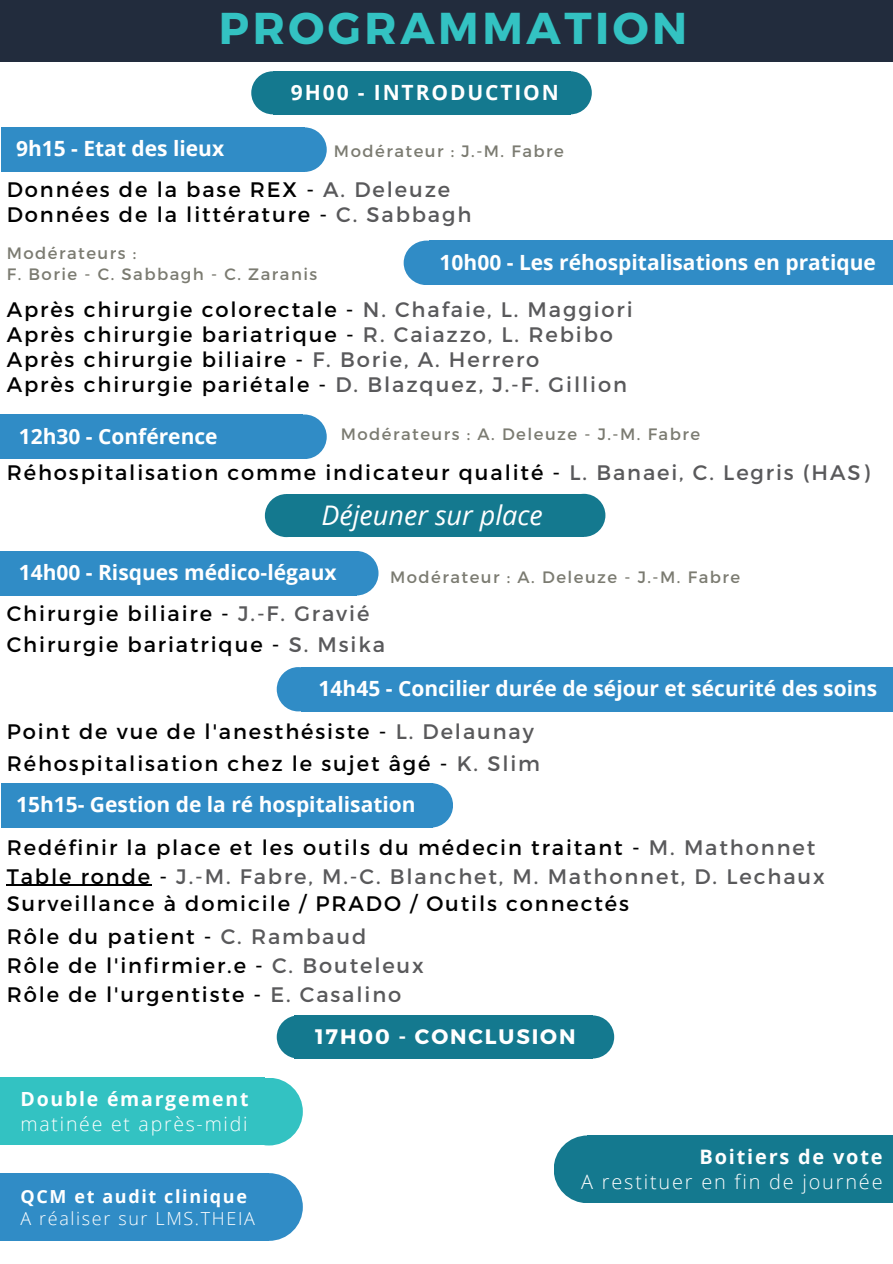
<style>
.page{position:relative;width:893px;height:1264px;background:#fff}
.page>*{position:absolute;margin:0;border:0;box-sizing:border-box;transform-origin:0 0}
.t1{font:700 44.55px "Montserrat";letter-spacing:.08em;color:#33c2c2}
.t2{font:italic 27px "Open Sans";color:#fff}
.t3{font:21px "Montserrat";letter-spacing:.09em;color:#000}
.t4{font:700 21px "Open Sans";color:#fff}
.t5{font:21px "Montserrat";letter-spacing:.09em;color:#59595b}
.t6{font:700 21px "Open Sans";letter-spacing:.09em;color:#fff}
.t7{font:700 21px "Montserrat";letter-spacing:.09em;color:#fff}
.t8{font:300 19.95px "Open Sans";letter-spacing:.09em;color:#fefefe}
.t9{font:700 19.95px "Open Sans";letter-spacing:.09em;color:#fefefe}
.t10{font:300 19.5px "Open Sans";letter-spacing:.09em;color:#fff}
.t11{font:700 19.5px "Open Sans";letter-spacing:.09em;color:#fff}
.t12{font:300 18px "Open Sans";letter-spacing:.09em;color:#fff}
.t13{font:700 18px "Open Sans";letter-spacing:.09em;color:#fff}
.t14{font:16.5px "Montserrat";letter-spacing:.09em;color:#7b7b71}
.s1{color:#59595b}
.s2{color:#000}
</style>
<div class="page">
<div style="left:0;top:0;width:892px;height:62px;background:#222c3d"></div>
<div style="left:1px;top:127px;width:303px;height:45px;background:#308cc6"></div>
<div style="left:429px;top:240px;width:463px;height:45px;background:#308cc6"></div>
<div style="left:286px;top:494px;width:298px;height:42px;background:#14798f"></div>
<div style="left:0;top:551px;width:356px;height:44px;background:#308cc6"></div>
<div style="left:301px;top:667px;width:591px;height:44px;background:#308cc6"></div>
<div style="left:273px;top:71px;width:297px;height:43px;background:#14798f"></div>
<div style="left:1px;top:783px;width:431px;height:44px;background:#308cc6"></div>
<div style="left:294px;top:1015px;width:298px;height:43px;background:#14798f"></div>
<div style="left:0;top:1077px;width:264px;height:68px;background:#33c2c2"></div>
<div style="left:235px;top:1077px;width:68px;height:68px;background:#33c2c2;border-radius:50%"></div>
<div style="left:0;top:1173px;width:269px;height:67px;background:#308cc6"></div>
<div style="left:235px;top:1173px;width:68px;height:67px;background:#308cc6;border-radius:50%"></div>
<div style="left:587px;top:1135px;width:305px;height:67px;background:#14798f"></div>
<div style="left:553px;top:1135px;width:68px;height:68px;background:#14798f;border-radius:50%"></div>
<div style="left:548px;top:71px;width:43px;height:43px;background:#14798f;border-radius:50%"></div>
<div style="left:403px;top:240px;width:46px;height:45px;background:#308cc6;border-radius:50%"></div>
<div style="left:0;top:414px;width:303px;height:45px;background:#308cc6"></div>
<div style="left:282px;top:127px;width:45px;height:45px;background:#308cc6;border-radius:50%"></div>
<div style="left:334px;top:551px;width:44px;height:44px;background:#308cc6;border-radius:50%"></div>
<div style="left:277px;top:667px;width:43px;height:44px;background:#308cc6;border-radius:50%"></div>
<div style="left:251px;top:71px;width:43px;height:43px;background:#14798f;border-radius:50%"></div>
<div style="left:408px;top:783px;width:45px;height:44px;background:#308cc6;border-radius:50%"></div>
<hr style="left:7px;top:884px;width:145px;height:1px;background:#000">
<div style="left:571px;top:1015px;width:43px;height:43px;background:#14798f;border-radius:50%"></div>
<div style="left:277px;top:1015px;width:43px;height:43px;background:#14798f;border-radius:50%"></div>
<div style="left:282px;top:414px;width:45px;height:45px;background:#308cc6;border-radius:50%"></div>
<div style="left:562px;top:494px;width:43px;height:43px;background:#14798f;border-radius:50%"></div>
<div style="left:265px;top:494px;width:43px;height:43px;background:#14798f;border-radius:50%"></div>
<p class="t1" style="left:219px;top:-1px;width:470px">PROGRAMMATION</p>
<p class="t4" style="left:16px;top:134px;width:210px">9h15 - Etat des lieux</p>
<p class="t6" style="left:291px;top:77px;width:269px">9H00 - INTRODUCTION</p>
<p class="t14" style="left:334px;top:141px;width:231px">Modérateur : J.-M. Fabre</p>
<p class="t3" style="left:7px;top:176px;width:445px">Données de la base REX - <span class="s1">A. Deleuze</span></p>
<p class="t3" style="left:7px;top:201px;width:466px">Données de la littérature - <span class="s1">C. Sabbagh</span></p>
<p class="t4" style="left:439px;top:247px;width:437px">10h00 - Les réhospitalisations en pratique</p>
<p class="t3" style="left:7px;top:296px;width:627px">Après chirurgie colorectale - <span class="s1">N. Chafaie, L. Maggiori</span></p>
<p class="t3" style="left:7px;top:321px;width:607px">Après chirurgie bariatrique - <span class="s1">R. Caiazzo, L. Rebibo</span></p>
<p class="t3" style="left:7px;top:346px;width:534px">Après chirurgie biliaire - <span class="s1">F. Borie, A. Herrero</span></p>
<p class="t3" style="left:7px;top:371px;width:621px">Après chirurgie pariétale - <span class="s1">D. Blazquez, J.-F. Gillion</span></p>
<p class="t4" style="left:19px;top:421px;width:200px">12h30 - Conférence</p>
<p class="t3" style="left:7px;top:458px;width:864px">Réhospitalisation comme indicateur qualité - <span class="s1">L. Banaei, C. Legris (HAS)</span></p>
<p class="t2" style="left:321px;top:496px;width:223px">Déjeuner sur place</p>
<p class="t4" style="left:19px;top:557px;width:319px">14h00 - Risques médico-légaux</p>
<p class="t14" style="left:7px;top:243px;width:131px">Modérateurs :</p>
<p class="t14" style="left:7px;top:263px;width:312px">F. Borie - C. Sabbagh - C. Zaranis</p>
<p class="t14" style="left:341px;top:424px;width:361px">Modérateurs : A. Deleuze - J.-M. Fabre</p>
<p class="t14" style="left:390px;top:566px;width:351px">Modérateur : A. Deleuze - J.-M. Fabre</p>
<p class="t3" style="left:7px;top:600px;width:364px">Chirurgie biliaire - <span class="s1">J.-F. Gravié</span></p>
<p class="t3" style="left:7px;top:630px;width:380px">Chirurgie bariatrique - <span class="s1">S. Msika</span></p>
<p class="t4" style="left:318px;top:673px;width:560px">14h45 - Concilier durée de séjour et sécurité des soins</p>
<p class="t3" style="left:7px;top:718px;width:528px">Point de vue de l'anesthésiste - <span class="s1">L. Delaunay</span></p>
<p class="t3" style="left:7px;top:749px;width:535px">Réhospitalisation chez le sujet âgé - <span class="s1">K. Slim</span></p>
<p class="t4" style="left:16px;top:789px;width:401px">15h15- Gestion de la ré hospitalisation</p>
<p class="t3" style="left:7px;top:834px;width:810px">Redéfinir la place et les outils du médecin traitant - <span class="s1">M. Mathonnet</span></p>
<p class="t5" style="left:7px;top:862px;width:819px"><span class="s2">Table ronde -</span> J.-M. Fabre, M.-C. Blanchet, M. Mathonnet, D. Lechaux</p>
<p class="t3" style="left:7px;top:889px;width:623px">Surveillance à domicile / PRADO / Outils connectés</p>
<p class="t3" style="left:7px;top:922px;width:361px">Rôle du patient - <span class="s1">C. Rambaud</span></p>
<p class="t3" style="left:7px;top:951px;width:418px">Rôle de l'infirmier.e - <span class="s1">C. Bouteleux</span></p>
<p class="t3" style="left:7px;top:981px;width:396px">Rôle de l'urgentiste - <span class="s1">E. Casalino</span></p>
<p class="t7" style="left:315px;top:1022px;width:262px">17H00 - CONCLUSION</p>
<p class="t11" style="left:21px;top:1085px;width:229px">Double émargement</p>
<p class="t10" style="left:21px;top:1109px;width:228px">matinée et après-midi</p>
<p class="t13" style="left:21px;top:1183px;width:228px">QCM et audit clinique</p>
<p class="t12" style="left:21px;top:1205px;width:236px">A réaliser sur LMS.THEIA</p>
<p class="t9" style="left:699px;top:1142px;width:184px">Boitiers de vote</p>
<p class="t8" style="left:581px;top:1167px;width:303px">A restituer en fin de journée</p>
</div>
